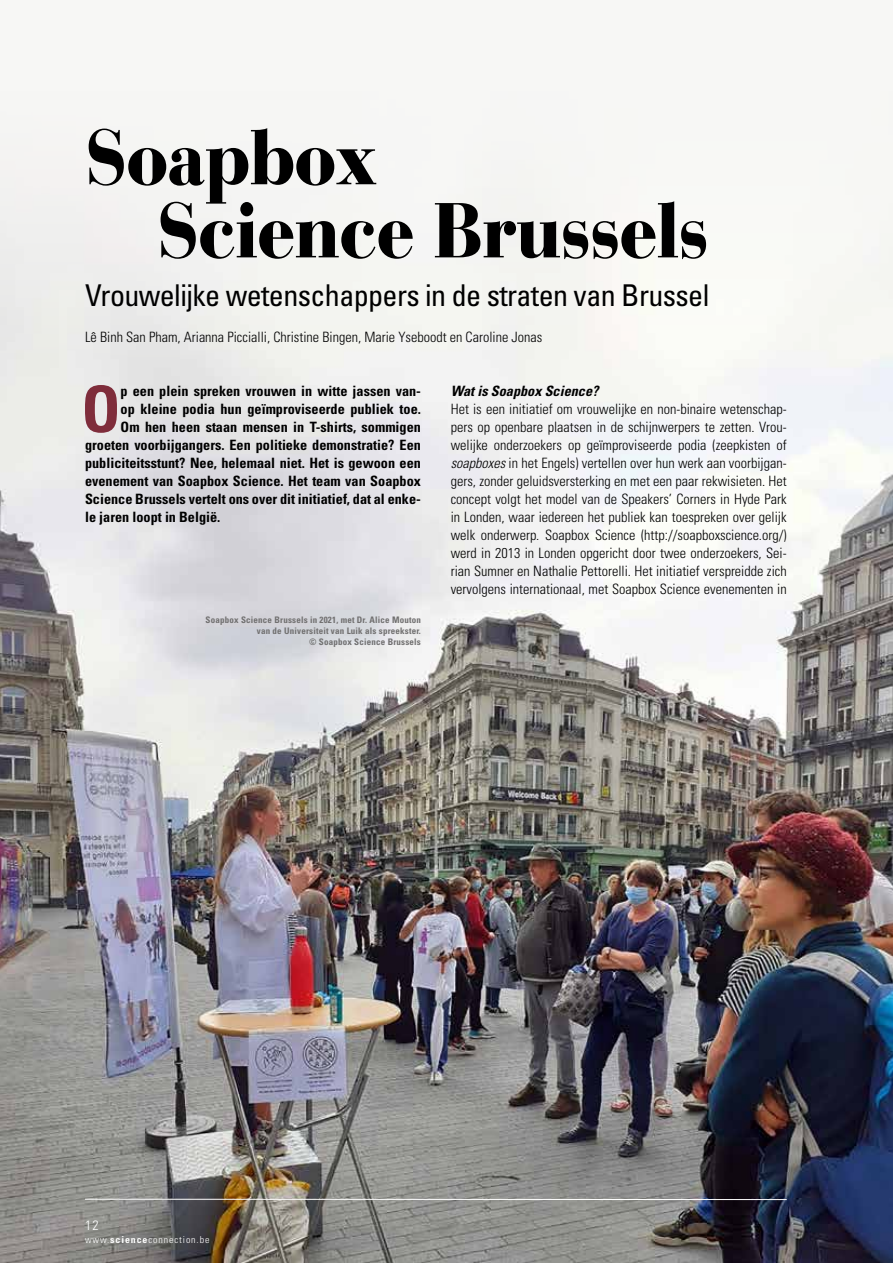
<style>
.page{position:relative;width:893px;height:1263px;background:#f7f7f5}
.page>*{position:absolute;margin:0;border:0;box-sizing:border-box;transform-origin:0 0}
.t1{font:900 77.1px/73.1px "Bauer Bodoni Std";letter-spacing:-.02em;color:#000;scale:.9 1}
.t2{font:700 condensed 64.05px "Univers LT Std";color:#7f2d3b}
.t3{font:condensed 30px "Univers LT Std";letter-spacing:-.02em;color:#000}
.t4{font:300 condensed 14.25px/18px "Univers LT Std";color:#000;text-align:justify}
.t5{font:700 condensed 14.25px "Univers LT Std";color:#000}
.t6{font:italic 700 condensed 14.25px "Univers LT Std";color:#000}
.t7{font:300 condensed 13.5px "Univers LT Std";color:#fff;scale:1.04 1}
.t8{font:300 condensed 9.6px "Univers LT Std";letter-spacing:.09em;color:#fff;scale:1.04 1}
.t9{font:700 condensed 9px/10.8px "Univers LT Std";letter-spacing:.02em;color:#706f6f;text-align:right}
.s1{font-style:italic}
.s2{font-weight:700}
</style>
<div class="page">
<img style="left:0;top:249px;width:893px;height:1014px">
<hr style="left:85px;top:1199px;width:702px;height:1px;background:#fff">
<h1 class="t1" style="left:157px;top:121px;width:615px;text-indent:-72px">Soapbox<br>Science Brussels</h1>
<h3 class="t3" style="left:85px;top:276px;width:626px">Vrouwelijke wetenschappers in de straten van Brussel</h3>
<p class="t4" style="left:85px;top:328px;width:459px">Lê Binh San Pham, Arianna Piccialli, Christine Bingen, Marie Yseboodt en Caroline Jonas</p>
<h2 class="t2" style="left:81px;top:370px;width:41px">O</h2>
<p class="t5" style="left:121px;top:382px;width:302px">p een plein spreken vrouwen in witte jassen van-</p>
<p class="t5" style="left:121px;top:400px;width:302px">op kleine podia hun geïmproviseerde publiek toe.</p>
<p class="t5" style="left:121px;top:418px;width:302px">Om hen heen staan mensen in T-shirts, sommigen</p>
<p class="t5" style="left:85px;top:436px;width:337px">groeten voorbijgangers. Een politieke demonstratie? Een</p>
<p class="t5" style="left:85px;top:454px;width:337px">publiciteitsstunt? Nee, helemaal niet. Het is gewoon een</p>
<p class="t5" style="left:85px;top:472px;width:337px">evenement van Soapbox Science. Het team van Soapbox</p>
<p class="t5" style="left:85px;top:490px;width:337px">Science Brussels vertelt ons over dit initiatief, dat al enke-</p>
<p class="t5" style="left:85px;top:508px;width:137px">le jaren loopt in België.</p>
<p class="t9" style="left:206px;top:614px;width:217px">Soapbox Science Brussels in 2021, met Dr. Alice Mouton van de Universiteit van Luik als spreekster.<br>© Soapbox Science Brussels</p>
<p class="t6" style="left:451px;top:382px;width:149px">Wat is Soapbox Science?</p>
<p class="t4" style="left:451px;top:400px;width:337px">Het is een initiatief om vrouwelijke en non-binaire wetenschap&shy;pers op openbare plaatsen in de schijnwerpers te zetten. Vrou&shy;welijke onderzoekers op geïmproviseerde podia (zeepkisten of <span class="s1">soapboxes</span> in het Engels) vertellen over hun werk aan voorbijgan&shy;gers, zonder geluidsversterking en met een paar rekwisieten. Het concept volgt het model van de Speakers’ Corners in Hyde Park in Londen, waar iedereen het publiek kan toespreken over gelijk welk onderwerp. Soapbox Science (http://soapboxscience.org/) werd in 2013 in Londen opgericht door twee onderzoekers, Sei&shy;rian Sumner en Nathalie Pettorelli. Het initiatief verspreidde zich vervolgens internationaal, met Soapbox Science evenementen in</p>
<p class="t7" style="left:85px;top:1217px;width:15px">12</p>
<p class="t8" style="left:85px;top:1233px;width:121px">www.<span class="s2">science</span>connection.be</p>
</div>
